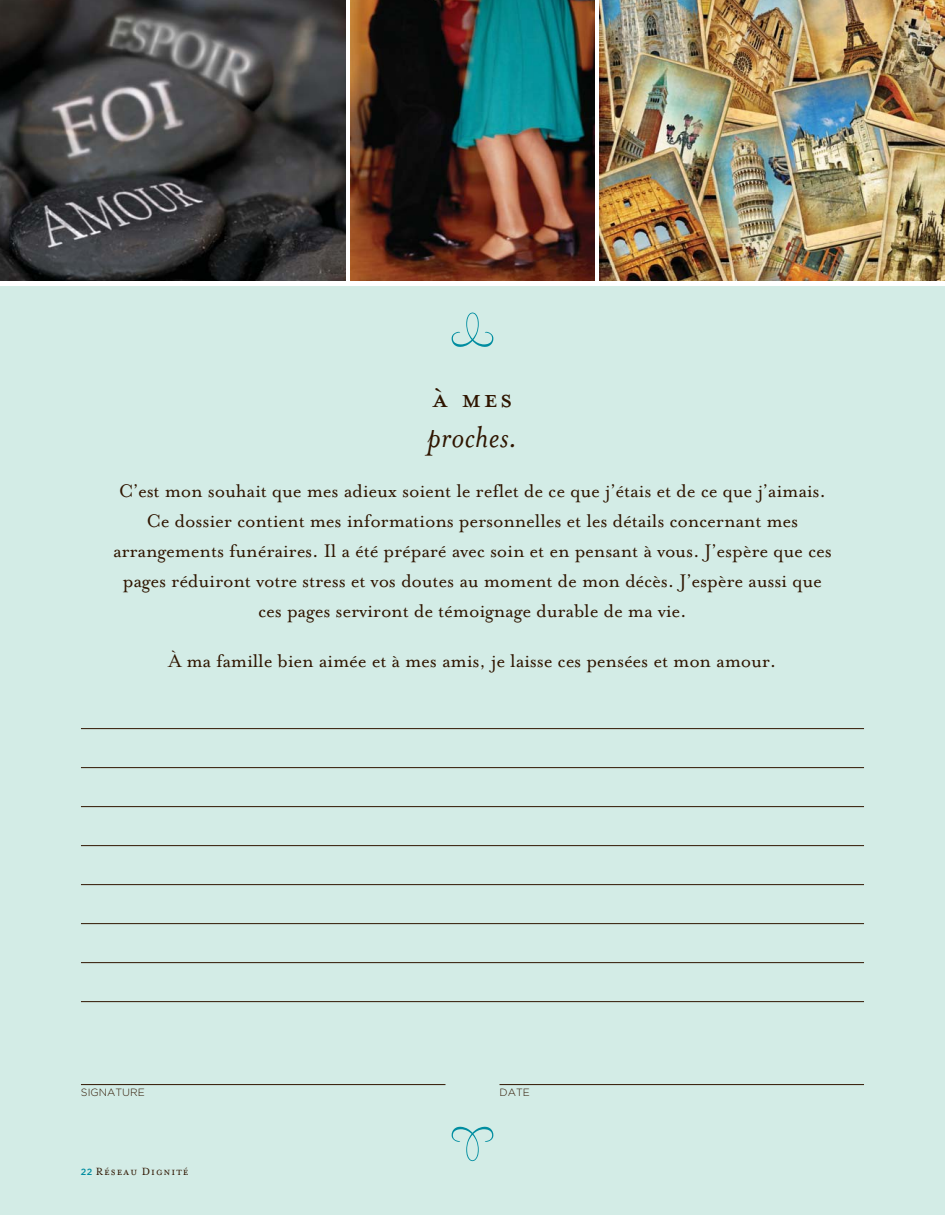
<style>
.page{position:relative;width:945px;height:1215px;background:#fff}
.page>*{position:absolute;margin:0;border:0;box-sizing:border-box;transform-origin:0 0}
.t1{font:36px "Mrs Eaves All Petite Caps OT";color:#2f1500}
.t2{font:italic 34.5px "Mrs Eaves OT";letter-spacing:.01em;color:#2f1500}
.t3{font:21px/30px "Mrs Eaves OT";letter-spacing:-.01em;color:#2f1500;text-align:center}
.t4{font:12px "Mrs Eaves OT";letter-spacing:.075em;color:#2f1500}
.t5{font:300 10.5px "Gotham";color:#2f1500}
.s1{font-family:"Gotham";font-weight:500;font-size:9px;color:#008da0}
</style>
<div class="page">
<div style="left:0;top:286px;width:945px;height:929px;background:#d3ece6"></div>
<hr style="left:81px;top:1084px;width:364px;height:1px;background:#2f1500">
<hr style="left:499px;top:1084px;width:365px;height:1px;background:#2f1500">
<svg style="left:452px;top:313px;width:41px;height:34px"></svg>
<svg style="left:452px;top:1127px;width:41px;height:34px"></svg>
<hr style="left:81px;top:728px;width:783px;height:1px;background:#2f1500">
<hr style="left:81px;top:767px;width:783px;height:1px;background:#2f1500">
<hr style="left:81px;top:806px;width:783px;height:1px;background:#2f1500">
<hr style="left:81px;top:845px;width:783px;height:1px;background:#2f1500">
<hr style="left:81px;top:884px;width:783px;height:1px;background:#2f1500">
<hr style="left:81px;top:923px;width:783px;height:1px;background:#2f1500">
<hr style="left:81px;top:962px;width:783px;height:1px;background:#2f1500">
<hr style="left:81px;top:1001px;width:783px;height:1px;background:#2f1500">
<img style="left:351px;top:0;width:243px;height:281px">
<img style="left:0;top:0;width:345px;height:281px">
<img style="left:600px;top:0;width:345px;height:281px">
<h1 class="t1" style="left:432px;top:374px;width:82px">À mes</h1>
<h2 class="t2" style="left:428px;top:415px;width:91px">proches.</h2>
<p class="t3" style="left:113px;top:475px;width:720px">C’est mon souhait que mes adieux soient le reflet de ce que j’étais et de ce que j’aimais.<br>Ce dossier contient mes informations personnelles et les détails concernant mes arrangements funéraires. Il a été préparé avec soin et en pensant à vous. J’espère que ces pages réduiront votre stress et vos doutes au moment de mon décès. J’espère aussi que ces pages serviront de témoignage durable de ma vie.</p>
<p class="t3" style="left:168px;top:645px;width:610px">À ma famille bien aimée et à mes amis, je laisse ces pensées et mon amour.</p>
<p class="t5" style="left:81px;top:1087px;width:65px">SIGNATURE</p>
<p class="t5" style="left:499px;top:1087px;width:32px">DATE</p>
<p class="t4" style="left:81px;top:1163px;width:109px"><span class="s1">22</span> Réseau Dignité</p>
</div>
